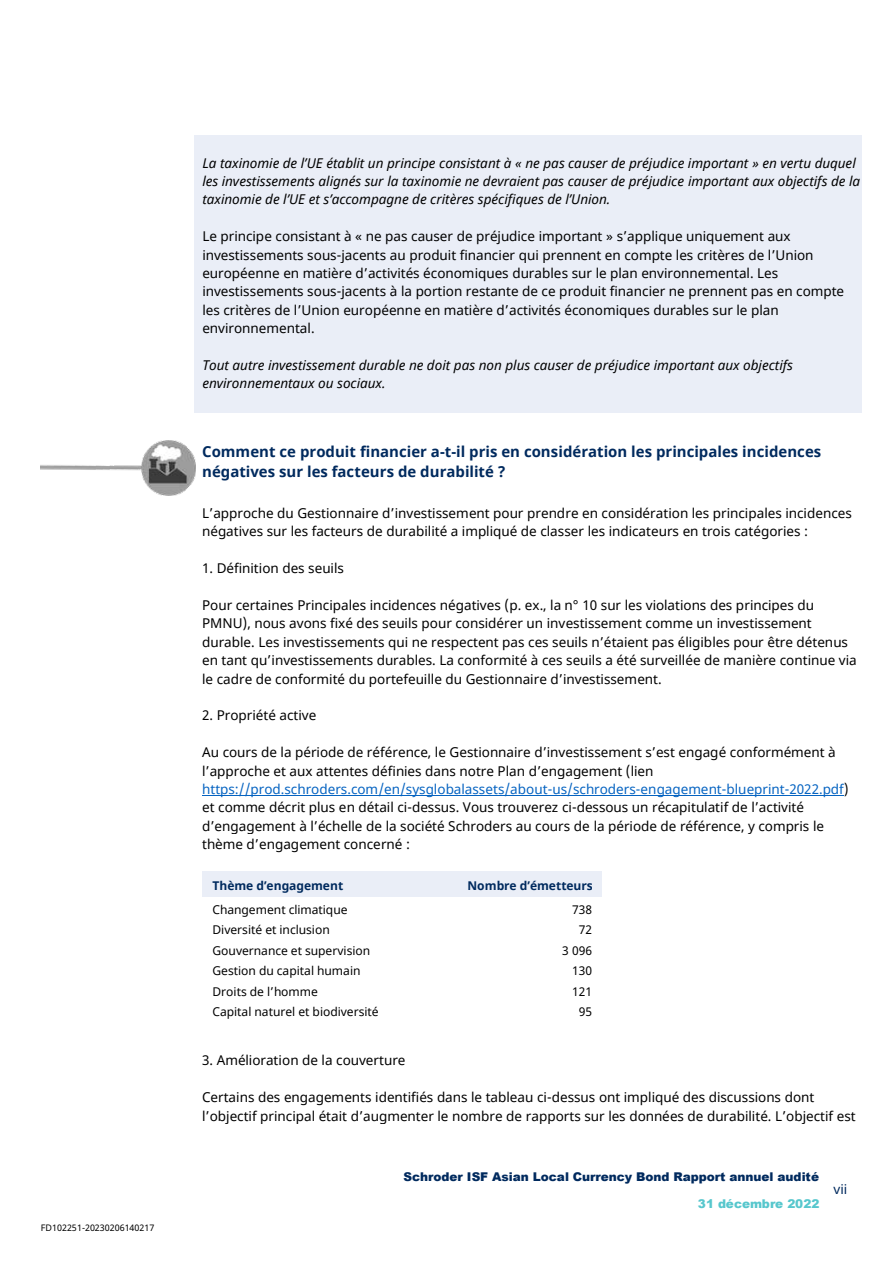
<style>
.page{position:relative;width:893px;height:1263px;background:#fff}
.page>*{position:absolute;margin:0;border:0;box-sizing:border-box;transform-origin:0 0}
.t1{font:700 15px/20.4px "Noto Sans";color:#002a5e}
.t2{font:13.5px/18.5px "Noto Sans";color:#000}
.t3{font:italic 13.5px/18.3px "Noto Sans";letter-spacing:-.005em;color:#000}
.t4{font:13.5px "Noto Sans";color:#002a5e}
.t5{font:12px "Noto Sans";color:#000}
.t6{font:900 12px "Arial";color:#002a5e}
.t7{font:700 12px "Noto Sans";color:#002a5e}
.t8{font:900 12px "Arial";letter-spacing:-.01em;color:#57c7cd}
.t9{font:9px "Noto Sans";letter-spacing:.01em;color:#000}
.s1{color:#0563c1}
</style>
<div class="page">
<div style="left:202px;top:135px;width:659px;height:18px;background:#eaeef7"></div>
<div style="left:202px;top:153px;width:659px;height:19px;background:#eaeef7"></div>
<div style="left:202px;top:172px;width:659px;height:18px;background:#eaeef7"></div>
<div style="left:202px;top:190px;width:659px;height:18px;background:#eaeef7"></div>
<div style="left:202px;top:208px;width:659px;height:19px;background:#eaeef7"></div>
<div style="left:202px;top:227px;width:659px;height:18px;background:#eaeef7"></div>
<div style="left:202px;top:245px;width:659px;height:19px;background:#eaeef7"></div>
<div style="left:202px;top:264px;width:659px;height:18px;background:#eaeef7"></div>
<div style="left:202px;top:282px;width:659px;height:18px;background:#eaeef7"></div>
<div style="left:202px;top:300px;width:659px;height:19px;background:#eaeef7"></div>
<div style="left:202px;top:319px;width:659px;height:18px;background:#eaeef7"></div>
<div style="left:202px;top:337px;width:659px;height:18px;background:#eaeef7"></div>
<div style="left:202px;top:355px;width:659px;height:19px;background:#eaeef7"></div>
<div style="left:202px;top:374px;width:659px;height:18px;background:#eaeef7"></div>
<div style="left:202px;top:392px;width:659px;height:21px;background:#eaeef7"></div>
<hr style="left:202px;top:795px;width:642px;height:1px;background:#0563c1">
<div style="left:202px;top:871px;width:10px;height:26px;background:#eaeef7"></div>
<div style="left:212px;top:871px;width:245px;height:26px;background:#eaeef7"></div>
<div style="left:457px;top:871px;width:135px;height:26px;background:#eaeef7"></div>
<div style="left:592px;top:871px;width:10px;height:26px;background:#eaeef7"></div>
<img style="left:41px;top:441px;width:155px;height:54px">
<p class="t9" style="left:41px;top:1221px;width:115px">FD102251-20230206140217</p>
<p class="t3" style="left:202px;top:153px;width:659px">La taxinomie de l’UE établit un principe consistant à « ne pas causer de préjudice important » en vertu duquel les investissements alignés sur la taxinomie ne devraient pas causer de préjudice important aux objectifs de la taxinomie de l’UE et s’accompagne de critères spécifiques de l’Union.</p>
<p class="t2" style="left:202px;top:227px;width:643px">Le principe consistant à « ne pas causer de préjudice important » s’applique uniquement aux investissements sous-jacents au produit financier qui prennent en compte les critères de l’Union européenne en matière d’activités économiques durables sur le plan environnemental. Les investissements sous-jacents à la portion restante de ce produit financier ne prennent pas en compte les critères de l’Union européenne en matière d’activités économiques durables sur le plan environnemental.</p>
<p class="t3" style="left:202px;top:355px;width:592px">Tout autre investissement durable ne doit pas non plus causer de préjudice important aux objectifs environnementaux ou sociaux.</p>
<p class="t1" style="left:202px;top:441px;width:621px">Comment ce produit financier a-t-il pris en considération les principales incidences négatives sur les facteurs de durabilité ?</p>
<p class="t2" style="left:202px;top:504px;width:651px">L’approche du Gestionnaire d’investissement pour prendre en considération les principales incidences négatives sur les facteurs de durabilité a impliqué de classer les indicateurs en trois catégories :</p>
<p class="t2" style="left:202px;top:560px;width:143px">1. Définition des seuils</p>
<p class="t2" style="left:202px;top:596px;width:656px">Pour certaines Principales incidences négatives (p. ex., la n° 10 sur les violations des principes du PMNU), nous avons fixé des seuils pour considérer un investissement comme un investissement durable. Les investissements qui ne respectent pas ces seuils n’étaient pas éligibles pour être détenus en tant qu’investissements durables. La conformité à ces seuils a été surveillée de manière continue via le cadre de conformité du portefeuille du Gestionnaire d’investissement.</p>
<p class="t2" style="left:202px;top:707px;width:116px">2. Propriété active</p>
<p class="t2" style="left:202px;top:743px;width:648px">Au cours de la période de référence, le Gestionnaire d’investissement s’est engagé conformément à l’approche et aux attentes définies dans notre Plan d’engagement (lien <span class="s1">https://prod.schroders.com/en/sysglobalassets/about-us/schroders-engagement-blueprint-2022.pdf</span>) et comme décrit plus en détail ci-dessus. Vous trouverez ci-dessous un récapitulatif de l’activité d’engagement à l’échelle de la société Schroders au cours de la période de référence, y compris le thème d’engagement concerné :</p>
<p class="t7" style="left:212px;top:877px;width:132px">Thème d’engagement</p>
<p class="t7" style="left:467px;top:877px;width:127px">Nombre d’émetteurs</p>
<p class="t5" style="left:212px;top:901px;width:137px">Changement climatique</p>
<p class="t5" style="left:572px;top:901px;width:21px">738</p>
<p class="t5" style="left:212px;top:921px;width:119px">Diversité et inclusion</p>
<p class="t5" style="left:579px;top:921px;width:15px">72</p>
<p class="t5" style="left:212px;top:942px;width:159px">Gouvernance et supervision</p>
<p class="t5" style="left:562px;top:942px;width:31px">3 096</p>
<p class="t5" style="left:212px;top:962px;width:150px">Gestion du capital humain</p>
<p class="t5" style="left:572px;top:962px;width:21px">130</p>
<p class="t5" style="left:212px;top:983px;width:107px">Droits de l’homme</p>
<p class="t5" style="left:572px;top:983px;width:21px">121</p>
<p class="t5" style="left:212px;top:1003px;width:168px">Capital naturel et biodiversité</p>
<p class="t5" style="left:579px;top:1003px;width:15px">95</p>
<p class="t2" style="left:202px;top:1052px;width:205px">3. Amélioration de la couverture</p>
<p class="t2" style="left:202px;top:1088px;width:655px">Certains des engagements identifiés dans le tableau ci-dessus ont impliqué des discussions dont l’objectif principal était d’augmenter le nombre de rapports sur les données de durabilité. L’objectif est</p>
<p class="t6" style="left:403px;top:1168px;width:417px">Schroder ISF Asian Local Currency Bond Rapport annuel audité</p>
<p class="t8" style="left:698px;top:1195px;width:123px">31 décembre 2022</p>
<p class="t4" style="left:833px;top:1180px;width:15px">vii</p>
</div>
